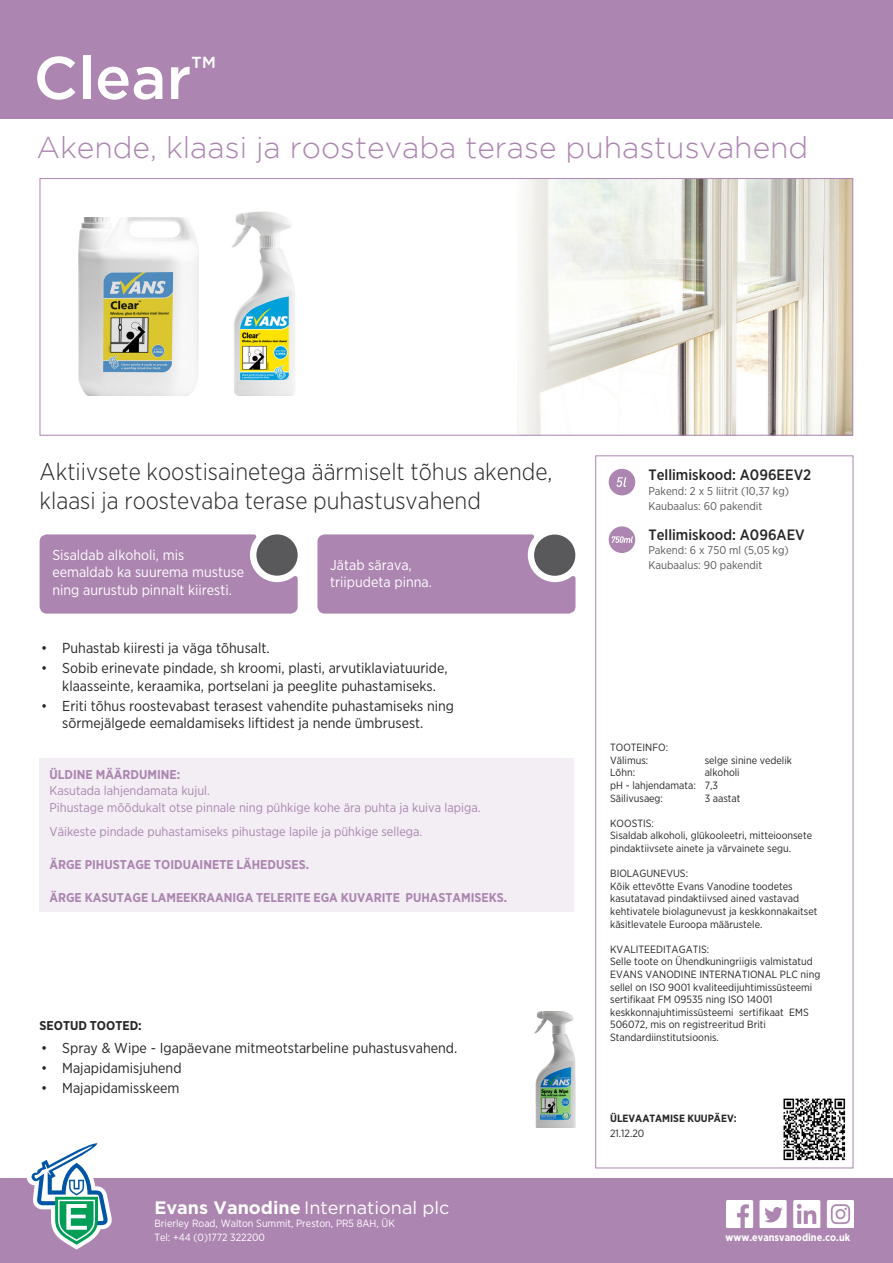
<style>
.page{position:relative;width:893px;height:1263px;background:#fff}
.page>*{position:absolute;margin:0;border:0;box-sizing:border-box;transform-origin:0 0}
.t1{font:500 60px "Gotham Pro";color:#fff}
.t2{font:300 30px "Gotham";color:#ac85b0}
.t3{font:300 24px/28.8px "Gotham Narrow";color:#272525}
.t4{font:18px "Gotham";color:#fff}
.t5{font:500 15px "Gotham Narrow";color:#272525}
.t6{font:14.4px/17.2px "Gotham Narrow";color:#272525}
.t7{font:14.4px/17.2px "Gotham Narrow";color:#fff}
.t8{font:12.75px/16.5px "Gotham Narrow";color:#ac85b0}
.t9{font:700 12.75px "Gotham Narrow";color:#ac85b0}
.t10{font:700 12.75px "Gotham Narrow";color:#272525}
.t11{font:11.25px/14.9px "Gotham Narrow";color:#59595b}
.t12{font:10.5px/12.6px "Gotham Narrow";color:#272525}
.t13{font:10.5px/13.5px "Gotham Narrow";color:#fff}
.t14{font:700 10.5px "Gotham Narrow";color:#fff}
.t15{font:700 10.5px "Gotham Narrow";color:#272525}
.s1{font-weight:700}
</style>
<div class="page">
<img style="left:524px;top:180px;width:327px;height:254px">
<div style="left:595px;top:455px;width:258px;height:713px;border:1px solid #ac85b0"></div>
<div style="left:40px;top:758px;width:534px;height:153px;background:#f2eef4"></div>
<img style="left:783px;top:1098px;width:63px;height:63px">
<div style="left:317px;top:534px;width:258px;height:80px;background:#ac85b0"></div>
<div style="left:40px;top:534px;width:258px;height:80px;background:#ac85b0"></div>
<div style="left:256px;top:534px;width:42px;height:42px;background:#59595b;border-radius:50%"></div>
<div style="left:534px;top:534px;width:41px;height:42px;background:#59595b;border-radius:50%"></div>
<img style="left:232px;top:212px;width:63px;height:183px">
<img style="left:78px;top:217px;width:121px;height:178px">
<div style="left:40px;top:178px;width:813px;height:258px;border:1px solid #ac85b0"></div>
<img style="left:534px;top:1012px;width:42px;height:116px">
<div style="left:609px;top:526px;width:26px;height:27px;background:#ac85b0;border-radius:50%"></div>
<svg style="left:611px;top:536px;width:22px;height:7px"></svg>
<div style="left:609px;top:469px;width:26px;height:26px;background:#ac85b0;border-radius:50%"></div>
<svg style="left:617px;top:477px;width:9px;height:10px"></svg>
<div style="left:0;top:1179px;width:893px;height:84px;background:#ac85b0"></div>
<div style="left:0;top:0;width:893px;height:119px;background:#ac85b0"></div>
<img style="left:727px;top:1201px;width:126px;height:27px">
<svg style="left:27px;top:1143px;width:85px;height:106px"></svg>
<h1 class="t1" style="left:34px;top:44px;width:184px">Clear<sup>™</sup></h1>
<h2 class="t2" style="left:36px;top:131px;width:773px">Akende, klaasi ja roostevaba terase puhastusvahend</h2>
<h3 class="t3" style="left:40px;top:457px;width:514px">Aktiivsete koostisainetega äärmiselt tõhus akende, klaasi ja roostevaba terase puhastusvahend</h3>
<h3 class="t7" style="left:52px;top:546px;width:193px">Sisaldab alkoholi, mis eemaldab ka suurema mustuse ning aurustub pinnalt kiiresti.</h3>
<h3 class="t7" style="left:330px;top:556px;width:103px">Jätab särava, triipudeta pinna.</h3>
<h3 class="t6" style="left:41px;top:639px;width:230px">• Puhastab kiiresti ja väga tõhusalt.</h3>
<h3 class="t6" style="left:62px;top:659px;width:387px;text-indent:-21px">• Sobib erinevate pindade, sh kroomi, plasti, arvutiklaviatuuride, klaasseinte, keraamika, portselani ja peeglite puhastamiseks.</h3>
<h3 class="t6" style="left:62px;top:697px;width:393px;text-indent:-21px">• Eriti tõhus roostevabast terasest vahendite puhastamiseks ning sõrmejälgede eemaldamiseks liftidest ja nende ümbrusest.</h3>
<p class="t9" style="left:50px;top:766px;width:132px">ÜLDINE MÄÄRDUMINE:</p>
<p class="t8" style="left:50px;top:782px;width:433px">Kasutada lahjendamata kujul.<br>Pihustage mõõdukalt otse pinnale ning pühkige kohe ära puhta ja kuiva lapiga.</p>
<p class="t8" style="left:50px;top:823px;width:374px">Väikeste pindade puhastamiseks pihustage lapile ja pühkige sellega.</p>
<p class="t9" style="left:50px;top:856px;width:261px">ÄRGE PIHUSTAGE TOIDUAINETE LÄHEDUSES.</p>
<p class="t9" style="left:50px;top:889px;width:459px">ÄRGE KASUTAGE LAMEEKRAANIGA TELERITE EGA KUVARITE PUHASTAMISEKS.</p>
<p class="t10" style="left:40px;top:1017px;width:104px">SEOTUD TOOTED:</p>
<h3 class="t6" style="left:41px;top:1039px;width:418px">• Spray &amp; Wipe - Igapäevane mitmeotstarbeline puhastusvahend.</h3>
<h3 class="t6" style="left:41px;top:1059px;width:142px">• Majapidamisjuhend</h3>
<h3 class="t6" style="left:41px;top:1079px;width:140px">• Majapidamisskeem</h3>
<h3 class="t4" style="left:154px;top:1196px;width:297px"><span class="s1">Evans Vanodine</span> International plc</h3>
<p class="t13" style="left:154px;top:1217px;width:242px">Brierley Road, Walton Summit, Preston, PR5 8AH, ÜK<br>Tel: +44 (0)1772 322200</p>
<h3 class="t5" style="left:648px;top:465px;width:164px">Tellimiskood: A096EEV2</h3>
<p class="t11" style="left:648px;top:483px;width:142px">Pakend: 2 x 5 liitrit (10,37 kg)<br>Kaubaalus: 60 pakendit</p>
<h3 class="t5" style="left:648px;top:525px;width:158px">Tellimiskood: A096AEV</h3>
<p class="t11" style="left:648px;top:543px;width:142px">Pakend: 6 x 750 ml (5,05 kg)<br>Kaubaalus: 90 pakendit</p>
<p class="t12" style="left:610px;top:741px;width:59px">TOOTEINFO:<br>Välimus:</p>
<p class="t12" style="left:705px;top:753px;width:89px">selge sinine vedelik</p>
<p class="t12" style="left:610px;top:766px;width:131px;text-indent:94px">alkoholi pH - lahjendamata: 7,3<br>Säilivusaeg:</p>
<p class="t12" style="left:610px;top:766px;width:26px">Lõhn:</p>
<p class="t12" style="left:705px;top:791px;width:37px">3 aastat</p>
<p class="t12" style="left:610px;top:816px;width:203px">KOOSTIS:<br>Sisaldab alkoholi, glükooleetri, mitteioonsete pindaktiivsete ainete ja värvainete segu.</p>
<p class="t12" style="left:610px;top:867px;width:209px">BIOLAGUNEVUS:<br>Kõik ettevõtte Evans Vanodine toodetes kasutatavad pindaktiivsed ained vastavad kehtivatele biolagunevust ja keskkonnakaitset käsitlevatele Euroopa määrustele.</p>
<p class="t12" style="left:610px;top:942px;width:212px">KVALITEEDITAGATIS:<br>Selle toote on Ühendkuningriigis valmistatud EVANS VANODINE INTERNATIONAL PLC ning sellel on ISO 9001 kvaliteedijuhtimissüsteemi sertifikaat FM 09535 ning ISO 14001 keskkonnajuhtimissüsteemi sertifikaat EMS 506072, mis on registreeritud Briti Standardiinstitutsioonis.</p>
<p class="t15" style="left:610px;top:1112px;width:128px">ÜLEVAATAMISE KUUPÄEV:</p>
<p class="t12" style="left:610px;top:1127px;width:36px">21.12.20</p>
<p class="t14" style="left:726px;top:1230px;width:126px">www.evansvanodine.co.uk</p>
</div>
